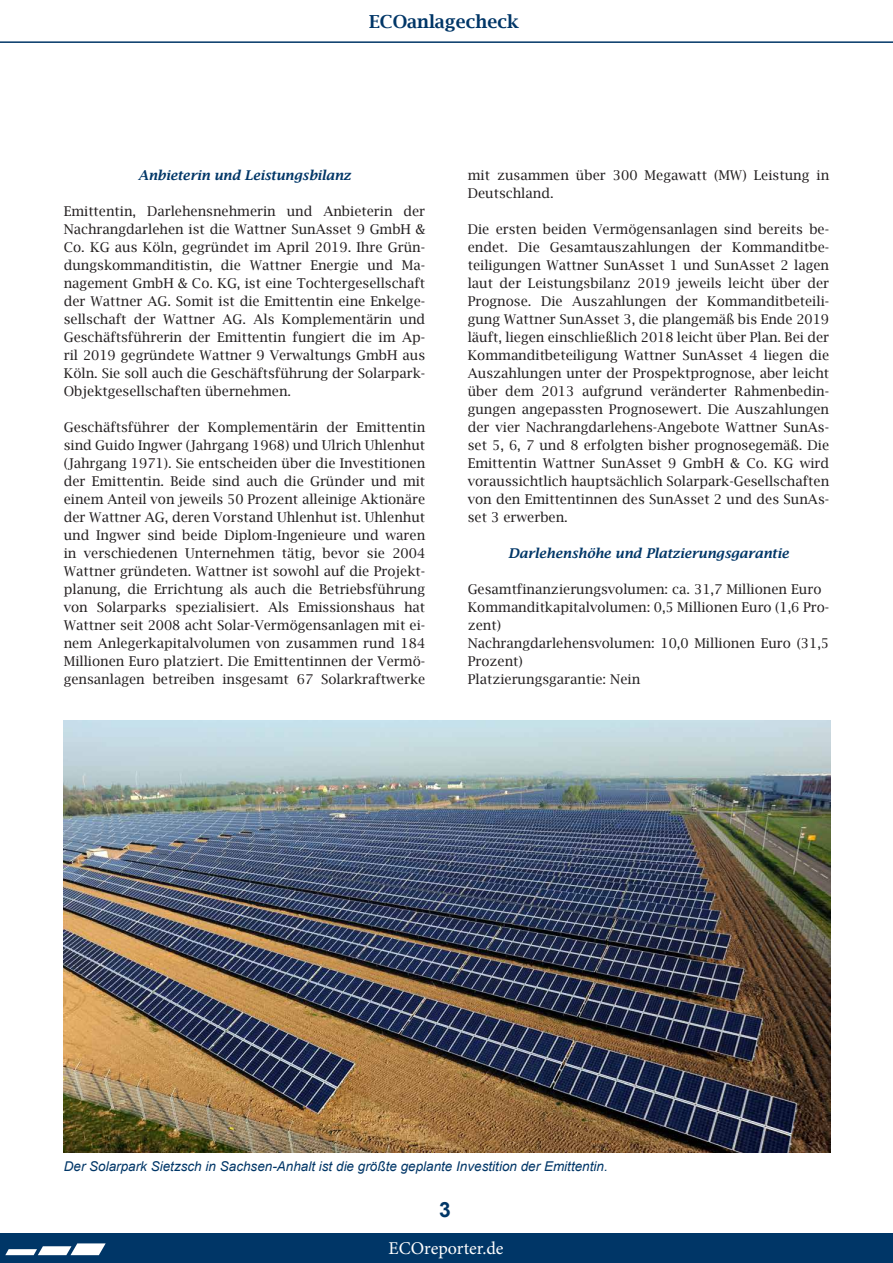
<style>
.page{position:relative;width:893px;height:1263px;background:#fff}
.page>*{position:absolute;margin:0;border:0;box-sizing:border-box;transform-origin:0 0}
.t1{font:700 21px "Arial";color:#003667}
.t2{font:18px "Minion Pro";color:#fff}
.t3{font:600 18px "Lucida Bright";color:#003667}
.t4{font:13.5px/18px "Lucida Bright";color:#231f20;text-align:justify}
.t5{font:italic 13.5px "Arial";color:#003667}
.t6{font:italic 600 13.5px "Lucida Bright";color:#003667}
</style>
<div class="page">
<div style="left:0;top:1233px;width:893px;height:30px;background:#003667"></div>
<svg style="left:5px;top:1243px;width:101px;height:12px"></svg>
<hr style="left:0;top:41px;width:893px;height:2px;background:#003667">
<img style="left:64px;top:720px;width:767px;height:432px">
<h2 class="t3" style="left:369px;top:12px;width:151px">ECOanlagecheck</h2>
<p class="t6" style="left:138px;top:167px;width:214px">Anbieterin und Leistungsbilanz</p>
<p class="t4" style="left:64px;top:202px;width:363px">Emittentin, Darlehensnehmerin und Anbieterin der Nachrangdarlehen ist die Wattner SunAsset 9 GmbH &amp; Co. KG aus Köln, gegründet im April 2019. Ihre Grün&shy;dungskommanditistin, die Wattner Energie und Ma&shy;nagement GmbH &amp; Co. KG, ist eine Tochtergesellschaft der Wattner AG. Somit ist die Emittentin eine Enkelge&shy;sellschaft der Wattner AG. Als Komplementärin und Geschäftsführerin der Emittentin fungiert die im Ap&shy;ril 2019 gegründete Wattner 9 Verwaltungs GmbH aus Köln. Sie soll auch die Geschäftsführung der Solarpark-Objektgesellschaften übernehmen.</p>
<p class="t4" style="left:64px;top:418px;width:363px">Geschäftsführer der Komplementärin der Emittentin sind Guido Ingwer (Jahrgang 1968) und Ulrich Uhlenhut (Jahrgang 1971). Sie entscheiden über die Investitionen der Emittentin. Beide sind auch die Gründer und mit einem Anteil von jeweils 50 Prozent alleinige Aktionäre der Wattner AG, deren Vorstand Uhlenhut ist. Uhlenhut und Ingwer sind beide Diplom-Ingenieure und waren in verschiedenen Unternehmen tätig, bevor sie 2004<br>Wattner gründeten. Wattner ist sowohl auf die Projekt&shy;planung, die Errichtung als auch die Betriebsführung von Solarparks spezialisiert. Als Emissionshaus hat Wattner seit 2008 acht Solar-Vermögensanlagen mit ei&shy;nem Anlegerkapitalvolumen von zusammen rund 184<br>Millionen Euro platziert. Die Emittentinnen der Vermö&shy;gensanlagen betreiben insgesamt 67 Solarkraftwerke</p>
<p class="t4" style="left:468px;top:166px;width:363px">mit zusammen über 300 Megawatt (MW) Leistung in<br>Deutschland.</p>
<p class="t4" style="left:468px;top:220px;width:363px">Die ersten beiden Vermögensanlagen sind bereits be&shy;endet. Die Gesamtauszahlungen der Kommanditbe&shy;teiligungen Wattner SunAsset 1 und SunAsset 2 lagen laut der Leistungsbilanz 2019 jeweils leicht über der Prognose. Die Auszahlungen der Kommanditbeteili&shy;gung Wattner SunAsset 3, die plangemäß bis Ende 2019 läuft, liegen einschließlich 2018 leicht über Plan. Bei der Kommanditbeteiligung Wattner SunAsset 4 liegen die Auszahlungen unter der Prospektprognose, aber leicht über dem 2013 aufgrund veränderter Rahmenbedin&shy;gungen angepassten Prognosewert. Die Auszahlungen der vier Nachrangdarlehens-Angebote Wattner SunAs&shy;set 5, 6, 7 und 8 erfolgten bisher prognosegemäß. Die Emittentin Wattner SunAsset 9 GmbH &amp; Co. KG wird voraussichtlich hauptsächlich Solarpark-Gesellschaften von den Emittentinnen des SunAsset 2 und des SunAs&shy;set 3 erwerben.</p>
<p class="t6" style="left:508px;top:545px;width:282px">Darlehenshöhe und Platzierungsgarantie</p>
<p class="t4" style="left:468px;top:580px;width:363px;text-align:left">Gesamtfinanzierungsvolumen: ca. 31,7 Millionen Euro Kommanditkapitalvolumen: 0,5 Millionen Euro (1,6 Pro&shy;zent)<br>Nachrangdarlehensvolumen: 10,0 Millionen Euro (31,5<br>Prozent)<br>Platzierungsgarantie: Nein</p>
<p class="t5" style="left:64px;top:1157px;width:545px">Der Solarpark Sietzsch in Sachsen-Anhalt ist die größte geplante Investition der Emittentin.</p>
<h1 class="t1" style="left:439px;top:1195px;width:13px">3</h1>
<h2 class="t2" style="left:388px;top:1237px;width:117px">ECOreporter.de</h2>
</div>
